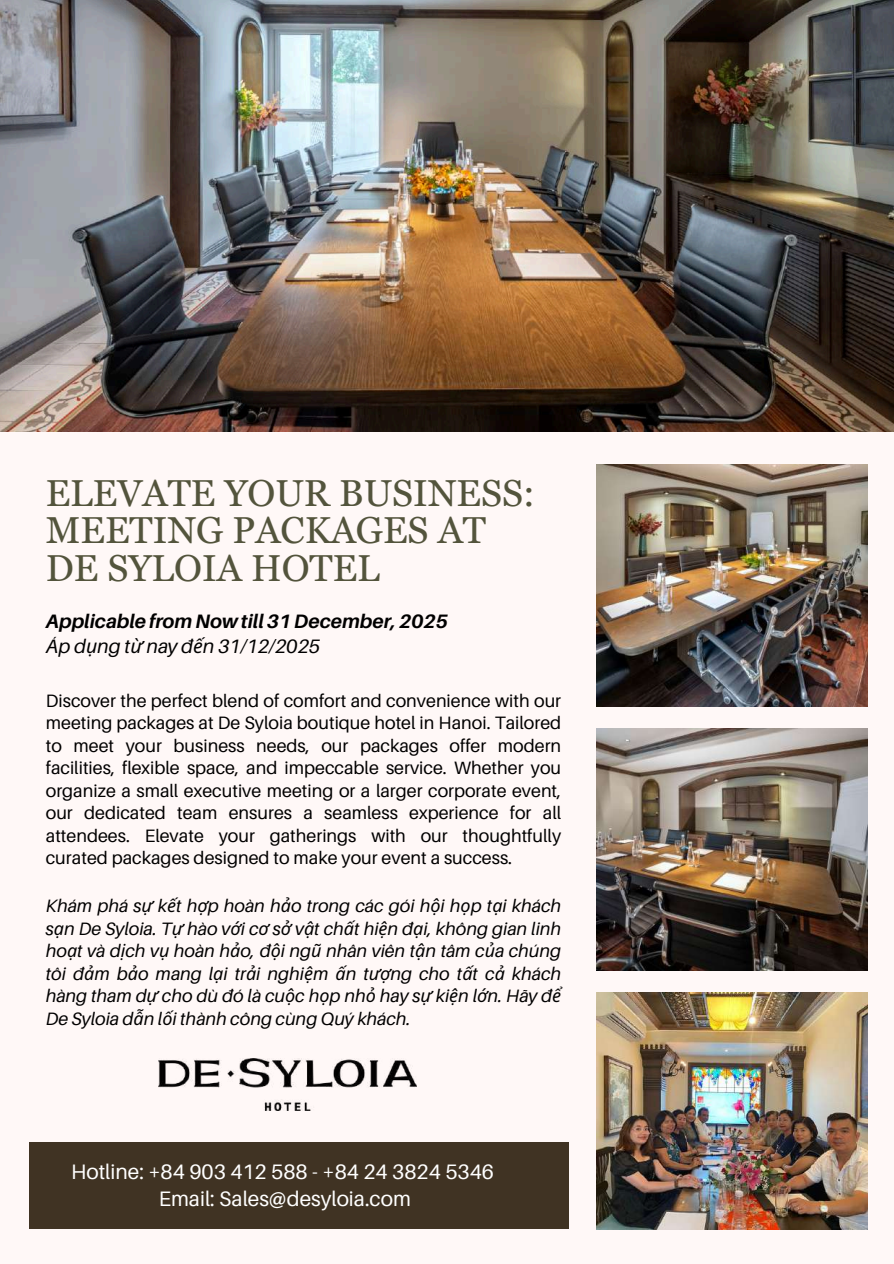
<style>
.page{position:relative;width:894px;height:1264px;background:#fff}
.page>*{position:absolute;margin:0;border:0;box-sizing:border-box;transform-origin:0 0}
.t1{font:37.5px/37.2px "Georgia Pro";color:#53543c}
.t2{font:21px/27px "Aileron";color:#fff;text-align:center}
.t3{font:italic 700 19.5px/24.8px "Aileron";color:#000}
.t4{font:18px/22.5px "Aileron";color:#000;text-align:justify}
.t5{font:italic 18px/22.5px "Aileron";color:#000;text-align:justify}
.s1{font-weight:400}
.s2{font-family:"Noto Sans";font-weight:400}
.s3{font-family:"Noto Sans"}
</style>
<div class="page">
<div style="left:0;top:0;width:893px;height:1263px;background:#fff8f7"></div>
<img style="left:596px;top:465px;width:271px;height:241px">
<img style="left:596px;top:728px;width:271px;height:242px">
<img style="left:596px;top:992px;width:271px;height:237px">
<img style="left:0;top:0;width:893px;height:431px">
<div style="left:29px;top:1142px;width:539px;height:87px;background:#403323"></div>
<img style="left:158px;top:1058px;width:258px;height:52px">
<h1 class="t1" style="left:46px;top:474px;width:490px">ELEVATE YOUR BUSINESS:<br>MEETING PACKAGES AT<br>DE SYLOIA HOTEL</h1>
<p class="t3" style="left:46px;top:608px;width:403px">Applicable from Now till 31 December, 2025<br><span class="s1">Áp d</span><span class="s2">ụ</span><span class="s1">ng t</span><span class="s2">ừ</span> <span class="s1">nay đ</span><span class="s2">ế</span><span class="s1">n 31/12/2025</span></p>
<p class="t4" style="left:46px;top:688px;width:516px">Discover the perfect blend of comfort and convenience with our meeting packages at De Syloia boutique hotel in Hanoi. Tailored to meet your business needs, our packages offer modern facilities, flexible space, and impeccable service. Whether you organize a small executive meeting or a larger corporate event, our dedicated team ensures a seamless experience for all attendees. Elevate your gatherings with our thoughtfully curated packages designed to make your event a success.</p>
<p class="t5" style="left:46px;top:894px;width:516px">Khám phá s<span class="s3">ự</span> k<span class="s3">ế</span>t h<span class="s3">ợ</span>p hoàn h<span class="s3">ả</span>o trong các gói h<span class="s3">ộ</span>i h<span class="s3">ọ</span>p t<span class="s3">ạ</span>i khách s<span class="s3">ạ</span>n De Syloia. T<span class="s3">ự</span> hào v<span class="s3">ớ</span>i c<span class="s3">ơ</span> s<span class="s3">ở</span> v<span class="s3">ậ</span>t ch<span class="s3">ấ</span>t hi<span class="s3">ệ</span>n đ<span class="s3">ạ</span>i, không gian linh ho<span class="s3">ạ</span>t và d<span class="s3">ị</span>ch v<span class="s3">ụ</span> hoàn h<span class="s3">ả</span>o, đ<span class="s3">ộ</span>i ng<span class="s3">ũ</span> nhân viên t<span class="s3">ậ</span>n tâm c<span class="s3">ủ</span>a chúng tôi đ<span class="s3">ả</span>m b<span class="s3">ả</span>o mang l<span class="s3">ạ</span>i tr<span class="s3">ả</span>i nghi<span class="s3">ệ</span>m <span class="s3">ấ</span>n t<span class="s3">ượ</span>ng cho t<span class="s3">ấ</span>t c<span class="s3">ả</span> khách hàng tham d<span class="s3">ự</span> cho dù đó là cu<span class="s3">ộ</span>c h<span class="s3">ọ</span>p nh<span class="s3">ỏ</span> hay s<span class="s3">ự</span> ki<span class="s3">ệ</span>n l<span class="s3">ớ</span>n. Hãy đ<span class="s3">ể </span>De Syloia d<span class="s3">ẫ</span>n l<span class="s3">ố</span>i thành công cùng Quý khách.</p>
<p class="t2" style="left:71px;top:1157px;width:424px">Hotline: +84 903 412 588 - +84 24 3824 5346<br>Email: Sales@desyloia.com</p>
</div>
